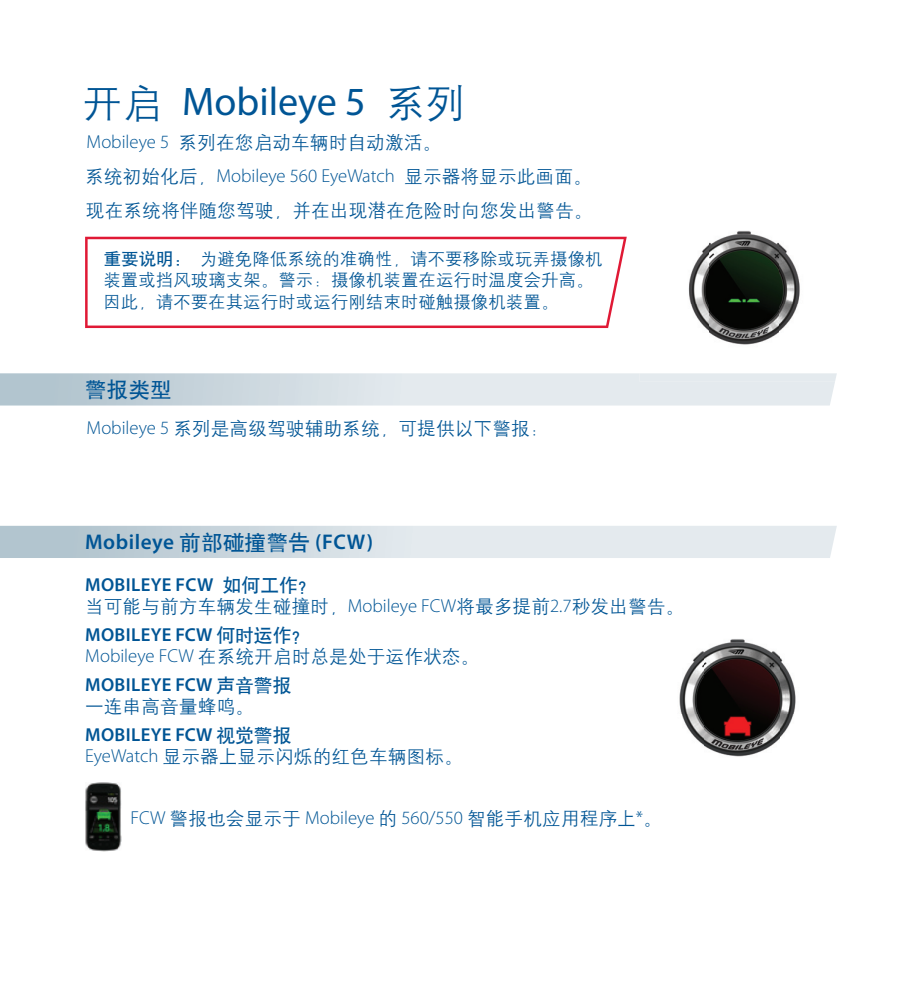
<style>
.page{position:relative;width:922px;height:993px;background:#fff}
.page>*{position:absolute;margin:0;border:0;box-sizing:border-box;transform-origin:0 0}
.t1{font:40px "Myriad Pro";color:#005595}
.t2{font:600 21.25px "Myriad Pro";letter-spacing:.025em;color:#005595}
.t3{font:21.25px "H Yb 1 gj";color:#005595}
.t4{font:18.75px "H Yg 2 gj";color:#005595}
.t5{font:300 18.75px "Myriad Pro";color:#005595}
.t6{font:600 18.75px "Myriad Pro";letter-spacing:.02em;color:#005595}
.t7{font:17.5px/21.2px "H Yg 2 gj";color:#005595}
.s1{font-family:"H Yg 2 gj"}
.s2{font-family:"Myriad Pro";font-weight:300}
.s3{font-family:"H Yg 2 gj";font-weight:400}
.s4{font-family:"H Yb 1 gj"}
.s5{font-family:"H Yb 1 gj";font-weight:400}
</style>
<div class="page">
<svg style="left:85px;top:237px;width:541px;height:91px"></svg>
<svg style="left:0;top:373px;width:834px;height:32px;background:#dae2e7"></svg>
<div style="left:2px;top:379px;width:168px;height:20px;background:#b6c7d1"></div>
<img style="left:688px;top:231px;width:112px;height:73px">
<img style="left:691px;top:304px;width:88px;height:41px">
<img style="left:779px;top:304px;width:58px;height:72px">
<img style="left:639px;top:373px;width:197px;height:8px">
<svg style="left:0;top:525px;width:836px;height:33px;background:#dce4e9"></svg>
<div style="left:2px;top:534px;width:172px;height:19px;background:#b4c6d0"></div>
<div style="left:180px;top:532px;width:129px;height:21px;background:#cad6dd"></div>
<div style="left:310px;top:534px;width:63px;height:17px;background:#d8e1e6"></div>
<img style="left:85px;top:782px;width:37px;height:68px">
<img style="left:679px;top:639px;width:117px;height:118px">
<h1 class="t1" style="left:82px;top:86px;width:385px"><span class="s1">开启</span> Mobileye 5 <span class="s1">系列</span></h1>
<p class="t4" style="left:87px;top:133px;width:356px"><span class="s2">Mobileye 5</span> 系列在您启动车辆时自动激活。</p>
<p class="t5" style="left:85px;top:169px;width:508px"><span class="s3">系统初始化后，</span>Mobileye 560 EyeWatch <span class="s3">显示器将显示此画面。</span></p>
<p class="t4" style="left:86px;top:201px;width:508px">现在系统将伴随您驾驶，并在出现潜在危险时向您发出警告。</p>
<p class="t7" style="left:103px;top:248px;width:501px"><span class="s4">重要说明：</span> 为避免降低系统的准确性，请不要移除或玩弄摄像机装置或挡风玻璃支架。警示：摄像机装置在运行时温度会升高。因此，请不要在其运行时或运行刚结束时碰触摄像机装置。</p>
<p class="t3" style="left:85px;top:378px;width:88px">警报类型</p>
<p class="t4" style="left:87px;top:419px;width:463px"><span class="s2">Mobileye 5</span> 系列是高级驾驶辅助系统，可提供以下警报：</p>
<p class="t2" style="left:85px;top:534px;width:289px">Mobileye <span class="s5">前部碰撞警告</span> (FCW)</p>
<p class="t6" style="left:85px;top:577px;width:233px">MOBILEYE FCW <span class="s5">如何工作？</span></p>
<p class="t4" style="left:85px;top:597px;width:600px">当可能与前方车辆发生碰撞时，<span class="s2">Mobileye FCW</span>将最多提前<span class="s2">2.7</span>秒发出警告。</p>
<p class="t6" style="left:85px;top:627px;width:226px">MOBILEYE FCW <span class="s5">何时运作？</span></p>
<p class="t4" style="left:85px;top:647px;width:395px"><span class="s2">Mobileye FCW</span> 在系统开启时总是处于运作状态。</p>
<p class="t6" style="left:85px;top:677px;width:208px">MOBILEYE FCW <span class="s5">声音警报</span></p>
<p class="t4" style="left:85px;top:697px;width:170px">一连串高音量蜂鸣。</p>
<p class="t6" style="left:85px;top:727px;width:208px">MOBILEYE FCW <span class="s5">视觉警报</span></p>
<p class="t4" style="left:85px;top:747px;width:379px"><span class="s2">EyeWatch</span> 显示器上显示闪烁的红色车辆图标。</p>
<p class="t5" style="left:130px;top:810px;width:533px">FCW <span class="s3">警报也会显示于</span> Mobileye <span class="s3">的</span> 560/550 <span class="s3">智能手机应用程序上</span>*<span class="s3">。</span></p>
</div>
